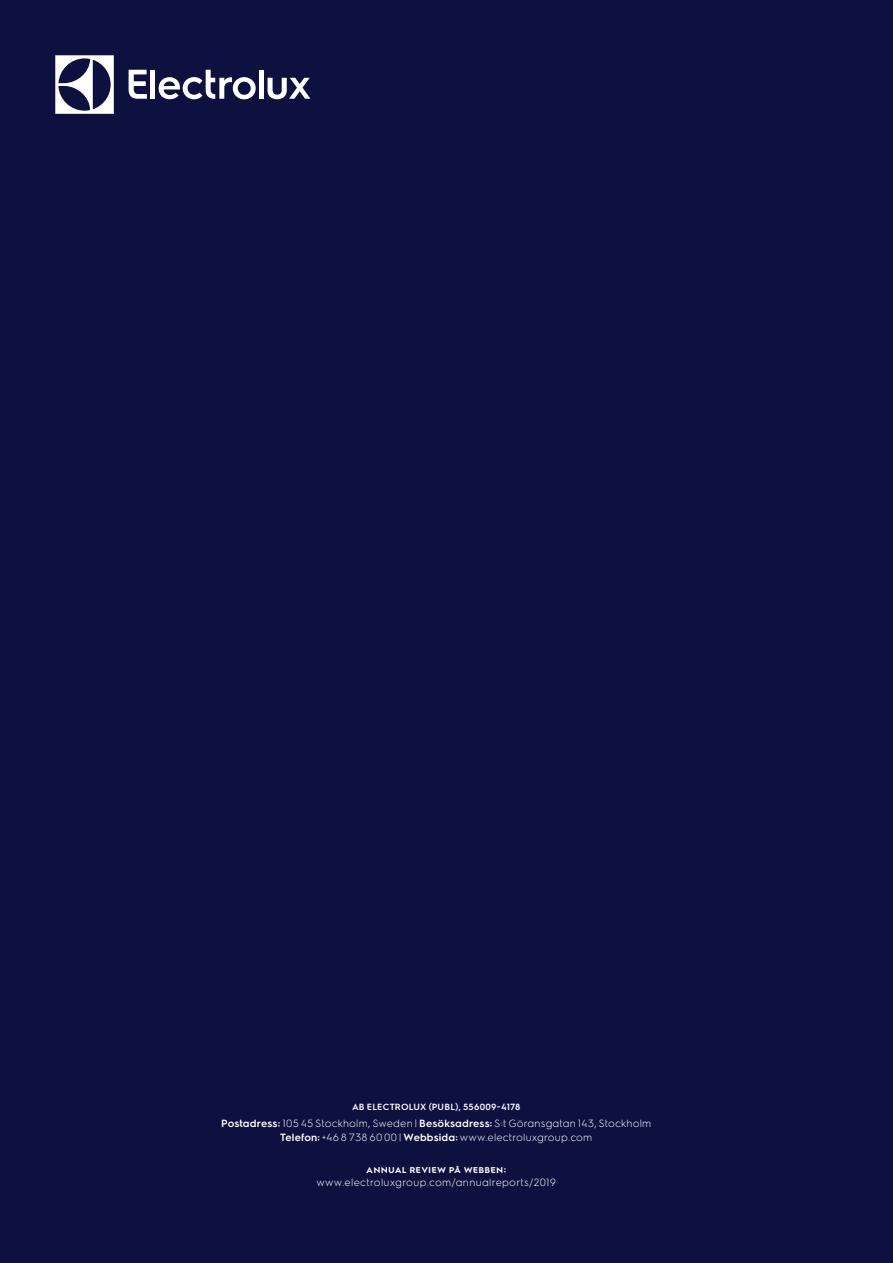
<style>
.page{position:relative;width:893px;height:1263px;background:#0e1140}
.page>*{position:absolute;margin:0;border:0;box-sizing:border-box;transform-origin:0 0}
.t1{font:300 10.5px/13.5px "Electrolux Sans";letter-spacing:.015em;color:#fff;text-align:center}
.t2{font:600 10.5px "Electrolux Sans";letter-spacing:.02em;color:#fff}
.t3{font:600 9px "Electrolux Sans";letter-spacing:.02em;color:#fff}
.s1{font-weight:600}
</style>
<div class="page">
<svg style="left:55px;top:55px;width:59px;height:59px"></svg>
<svg style="left:129px;top:70px;width:18px;height:29px"></svg>
<div style="left:150px;top:70px;width:5px;height:29px;background:#fff"></div>
<svg style="left:159px;top:70px;width:97px;height:29px"></svg>
<div style="left:259px;top:70px;width:5px;height:29px;background:#fff"></div>
<svg style="left:268px;top:78px;width:42px;height:21px"></svg>
<p class="t3" style="left:352px;top:1100px;width:170px">AB ELECTROLUX (PUBL), 556009-4178</p>
<p class="t1" style="left:221px;top:1116px;width:432px"><span class="s1">Postadress:</span> 105 45 Stockholm, Sweden | <span class="s1">Besöksadress:</span> S:t Göransgatan 143, Stockholm<br><span class="s1">Telefon:</span> +46 8 738 60 00 | <span class="s1">Webbsida:</span> www.electroluxgroup.com</p>
<p class="t2" style="left:366px;top:1162px;width:141px">annual review på webben:</p>
<p class="t1" style="left:316px;top:1175px;width:241px">www.electroluxgroup.com/annualreports/2019</p>
</div>
